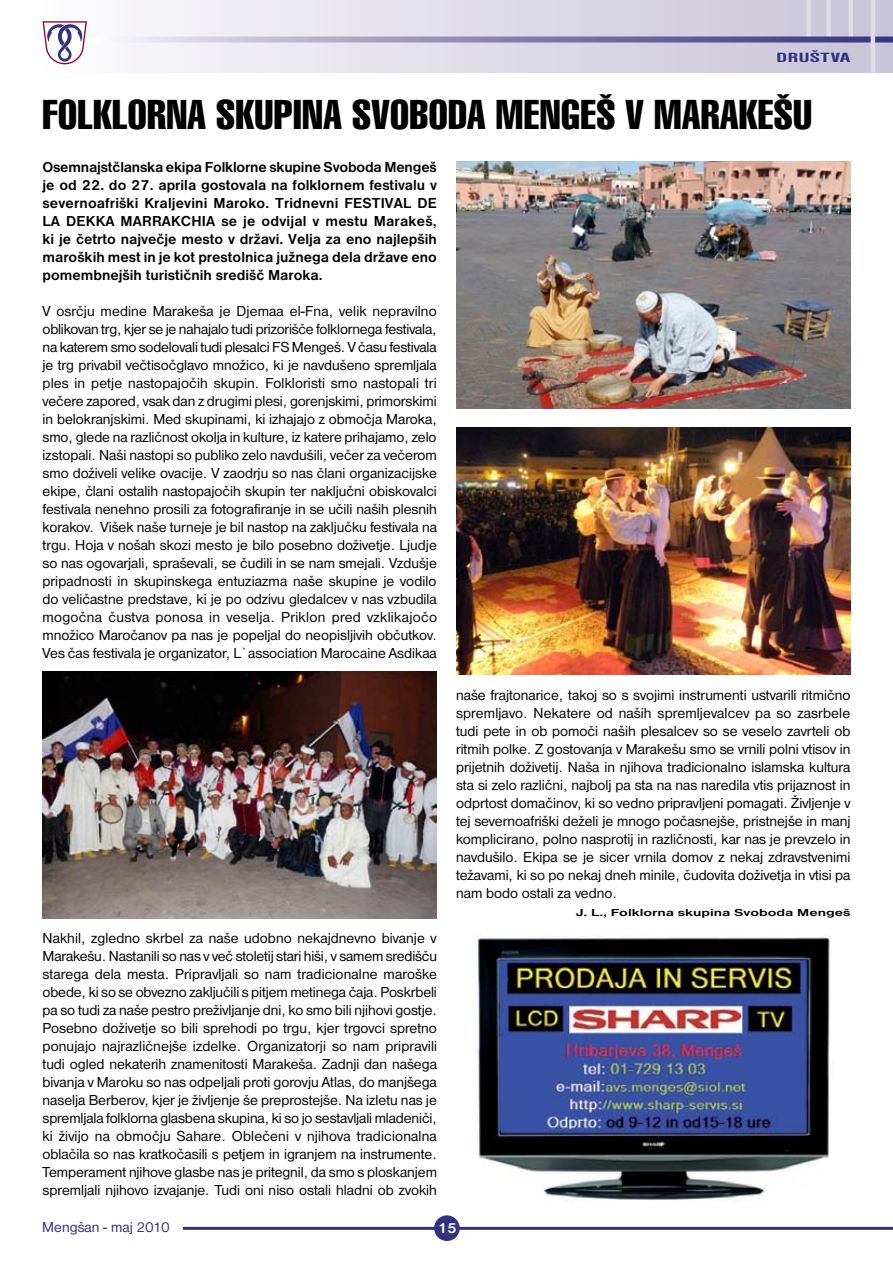
<style>
.page{position:relative;width:893px;height:1263px;background:#fff}
.page>*{position:absolute;margin:0;border:0;box-sizing:border-box;transform-origin:0 0}
.t1{font:extra-condensed 40.5px "Swiss 911 BT";letter-spacing:.01em;color:#000}
.t2{font:15px/18px "Nimbus San DEE";color:#000;text-align:justify}
.t3{font:700 15px/18px "Nimbus San DEE";color:#000;text-align:justify}
.t4{font:15px "Nimbus San DEE";color:#32327f}
.t5{font:700 15px "Nimbus San DEE";color:#fff}
.t6{font:700 condensed 13.8px "Nimbus San DEE";color:#32327f;scale:2 1}
.t7{font:700 10.5px "Nimbus San DEE";color:#000;scale:1.43 1}
</style>
<div class="page">
<div style="left:43px;top:0;width:850px;height:72px;background:linear-gradient(to right,#fbfafc,#c5c1d7)"></div>
<div style="left:806px;top:0;width:5px;height:41px;background:#e0dde9"></div>
<div style="left:826px;top:0;width:5px;height:41px;background:#e0dde9"></div>
<div style="left:848px;top:0;width:5px;height:41px;background:#e0dde9"></div>
<svg style="left:87px;top:37px;width:806px;height:6px;background:#9792b9"></svg>
<hr style="left:871px;top:0;width:4px;height:72px;background:#e0dde9">
<hr style="left:183px;top:1227px;width:710px;height:3px;background:#32327f">
<div style="left:434px;top:1215px;width:26px;height:26px;background:#32327f;border-radius:50%"></div>
<svg style="left:43px;top:21px;width:44px;height:43px"></svg>
<img style="left:43px;top:672px;width:394px;height:246px">
<img style="left:456px;top:427px;width:394px;height:247px">
<img style="left:456px;top:162px;width:394px;height:246px">
<img style="left:476px;top:934px;width:354px;height:268px">
<p class="t6" style="left:776px;top:50px;width:39px">DRUŠTVA</p>
<h1 class="t1" style="left:43px;top:91px;width:771px">FOLKLORNA SKUPINA SVOBODA MENGEŠ V MARAKEŠU</h1>
<p class="t3" style="left:43px;top:158px;width:396px">Osemnajstčlanska ekipa Folklorne skupine Svoboda Mengeš je od 22 . do 27. aprila gostovala na folklornem festivalu v severnoafriški Kraljevini Maroko. Tridnevni FESTIVAL DE LA DEKKA MARRAKCHIA se je odvijal v mestu Marakeš, ki je četrto največje mesto v državi. Velja za eno najlepših maroških mest in je kot prestolnica južnega dela države eno pomembnejših turističnih središč Maroka.</p>
<p class="t2" style="left:43px;top:302px;width:396px">V osrčju medine Marakeša je Djemaa el-Fna, velik nepravilno oblikovan trg, kjer se je nahajalo tudi prizorišče folklornega festivala, na katerem smo sodelovali tudi plesalci FS Mengeš. V času festivala je trg privabil večtisočglavo množico, ki je navdušeno spremljala ples in petje nastopajočih skupin. Folkloristi smo nastopali tri večere zapored, vsak dan z drugimi plesi, gorenjskimi, primorskimi in belokranjskimi. Med skupinami, ki izhajajo z območja Maroka, smo, glede na različnost okolja in kulture, iz katere prihajamo, zelo izstopali. Naši nastopi so publiko zelo navdušili, večer za večerom smo doživeli velike ovacije. V zaodrju so nas člani organizacijske ekipe, člani ostalih nastopajočih skupin ter naključni obiskovalci festivala nenehno prosili za fotografiranje in se učili naših plesnih korakov. Višek naše turneje je bil nastop na zaključku festivala na trgu. Hoja v nošah skozi mesto je bilo posebno doživetje. Ljudje so nas ogovarjali, spraševali, se čudili in se nam smejali. Vzdušje pripadnosti in skupinskega entuziazma naše skupine je vodilo do veličastne predstave, ki je po odzivu gledalcev v nas vzbudila mogočna čustva ponosa in veselja. Priklon pred vzklikajočo množico Maročanov pa nas je popeljal do neopisljivih občutkov.<br>Ves čas festivala je organizator, L`association Marocaine Asdikaa</p>
<p class="t2" style="left:43px;top:929px;width:396px">Nakhil, zgledno skrbel za naše udobno nekajdnevno bivanje v Marakešu. Nastanili so nas v več stoletij stari hiši, v samem središču starega dela mesta. Pripravljali so nam tradicionalne maroške obede, ki so se obvezno zaključili s pitjem metinega čaja. Poskrbeli pa so tudi za naše pestro preživljanje dni, ko smo bili njihovi gostje.<br>Posebno doživetje so bili sprehodi po trgu, kjer trgovci spretno ponujajo najrazličnejše izdelke. Organizatorji so nam pripravili tudi ogled nekaterih znamenitosti Marakeša. Zadnji dan našega bivanja v Maroku so nas odpeljali proti gorovju Atlas, do manjšega naselja Berberov, kjer je življenje še preprostejše. Na izletu nas je spremljala folklorna glasbena skupina, ki so jo sestavljali mladeniči, ki živijo na območju Sahare. Oblečeni v njihova tradicionalna oblačila so nas kratkočasili s petjem in igranjem na instrumente.<br>Temperament njihove glasbe nas je pritegnil, da smo s ploskanjem spremljali njihovo izvajanje. Tudi oni niso ostali hladni ob zvokih</p>
<p class="t2" style="left:456px;top:686px;width:396px">naše frajtonarice, takoj so s svojimi instrumenti ustvarili ritmično spremljavo. Nekatere od naših spremljevalcev pa so zasrbele tudi pete in ob pomoči naših plesalcev so se veselo zavrteli ob ritmih polke. Z gostovanja v Marakešu smo se vrnili polni vtisov in prijetnih doživetij. Naša in njihova tradicionalno islamska kultura sta si zelo različni, najbolj pa sta na nas naredila vtis prijaznost in odprtost domačinov, ki so vedno pripravljeni pomagati. Življenje v tej severnoafriški deželi je mnogo počasnejše, pristnejše in manj komplicirano, polno nasprotij in različnosti, kar nas je prevzelo in navdušilo. Ekipa se je sicer vrnila domov z nekaj zdravstvenimi težavami, ki so po nekaj dneh minile, čudovita doživetja in vtisi pa nam bodo ostali za vedno.</p>
<p class="t7" style="left:576px;top:906px;width:193px">J. L., Folklorna skupina Svoboda Mengeš</p>
<p class="t4" style="left:42px;top:1219px;width:129px">Mengšan - maj 2010</p>
<p class="t5" style="left:438px;top:1219px;width:20px">15</p>
</div>
